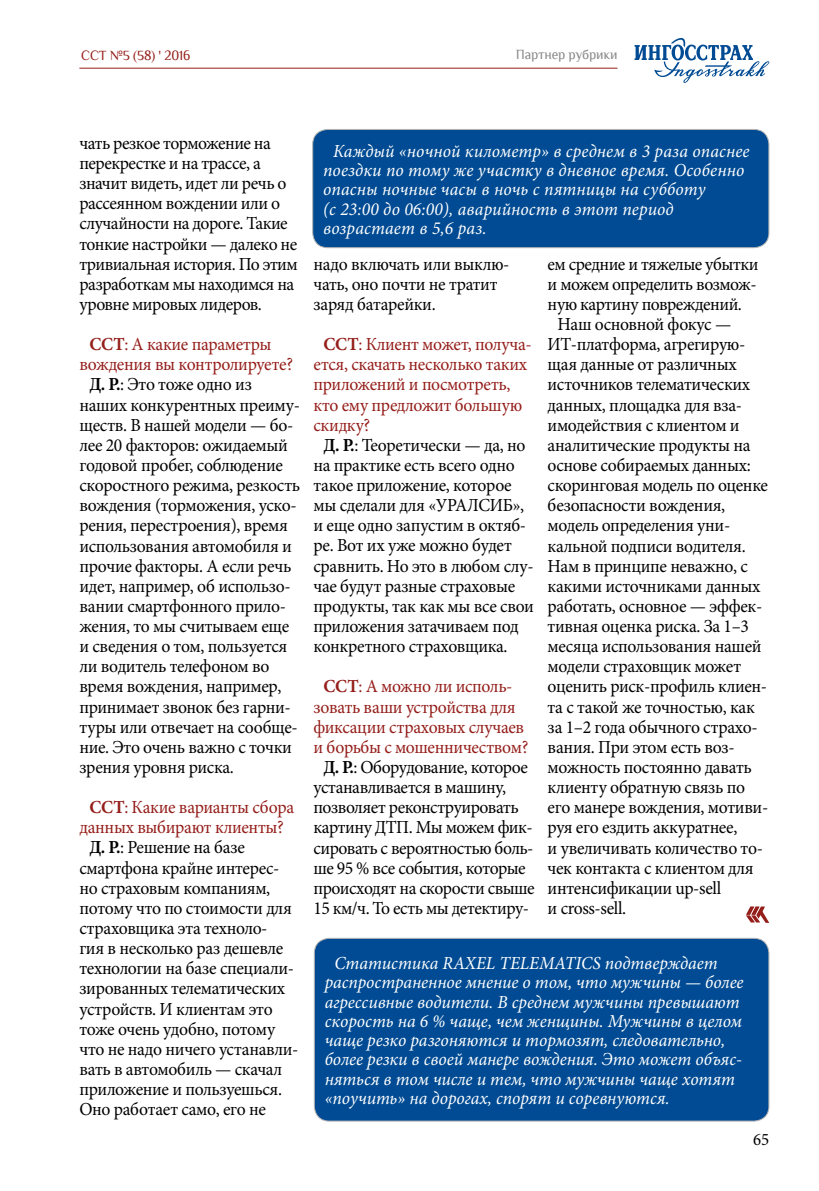
<style>
.page{position:relative;width:819px;height:1191px;background:#fff}
.page>*{position:absolute;margin:0;border:0;box-sizing:border-box;transform-origin:0 0}
.t1{font:18.38px/20.1px "Minion Pro";letter-spacing:-.02em;color:#000;scale:.96 1}
.t2{font:italic 18.38px/19.2px "Minion Pro";color:#fff;scale:.96 1}
.t3{font:18.38px "Minion Pro";letter-spacing:-.02em;color:#941e1a;scale:.96 1}
.t4{font:17.5px "Minion Pro";color:#000;scale:.96 1}
.t5{font:14px "Philosopher";letter-spacing:-.01em;color:#941e1a;scale:.96 1}
.t6{font:14px "Philosopher";letter-spacing:-.01em;color:#878787;scale:.96 1}
.s1{font-weight:700}
</style>
<div class="page">
<hr style="left:79px;top:68px;width:538px;height:1px;background:#941e1a">
<svg style="left:634px;top:38px;width:136px;height:45px"></svg>
<div style="left:314px;top:938px;width:454px;height:183px;background:#004b93;border-radius:15px"></div>
<div style="left:314px;top:938px;width:455px;height:183px;border:1px solid #b3b2b2;border-radius:15px"></div>
<div style="left:313px;top:129px;width:455px;height:119px;background:#004b93;border-radius:15px"></div>
<div style="left:312px;top:129px;width:457px;height:119px;border:1px solid #b3b2b2;border-radius:15px"></div>
<svg style="left:746px;top:906px;width:23px;height:17px"></svg>
<p class="t5" style="left:81px;top:48px;width:115px">CСТ №5 (58) ' 2016</p>
<p class="t6" style="left:516px;top:47px;width:107px">Партнер рубрики</p>
<p class="t1" style="left:79px;top:133px;width:229px">чать резкое торможение на перекрестке и на трассе, а значит видеть, идет ли речь о рассеянном вождении или о случайности на дороге. Такие тонкие настройки — далеко не тривиальная история. По этим разработкам мы находимся на уровне мировых лидеров.</p>
<p class="t3" style="left:89px;top:332px;width:191px"><span class="s1">ССТ</span>: А какие параметры</p>
<p class="t3" style="left:79px;top:352px;width:224px">вождения вы контролируете?</p>
<p class="t1" style="left:89px;top:374px;width:171px"><span class="s1">Д. Р.</span>: Это тоже одно из</p>
<p class="t1" style="left:79px;top:395px;width:231px">наших конкурентных преиму-</p>
<p class="t1" style="left:79px;top:415px;width:224px">ществ. В нашей модели — бо-</p>
<p class="t1" style="left:79px;top:435px;width:219px">лее 20 факторов: ожидаемый</p>
<p class="t1" style="left:79px;top:455px;width:213px">годовой пробег, соблюдение</p>
<p class="t1" style="left:79px;top:475px;width:231px">скоростного режима, резкость</p>
<p class="t1" style="left:79px;top:495px;width:228px">вождения (торможения, уско-</p>
<p class="t1" style="left:79px;top:515px;width:219px">рения, перестроения), время</p>
<p class="t1" style="left:79px;top:535px;width:223px">использования автомобиля и</p>
<p class="t1" style="left:79px;top:556px;width:222px">прочие факторы. А если речь</p>
<p class="t1" style="left:79px;top:576px;width:222px">идет, например, об использо-</p>
<p class="t1" style="left:79px;top:596px;width:217px">вании смартфонного прило-</p>
<p class="t1" style="left:79px;top:616px;width:220px">жения, то мы считываем еще</p>
<p class="t1" style="left:79px;top:636px;width:218px">и сведения о том, пользуется</p>
<p class="t1" style="left:79px;top:656px;width:200px">ли водитель телефоном во</p>
<p class="t1" style="left:79px;top:676px;width:212px">время вождения, например,</p>
<p class="t1" style="left:79px;top:696px;width:222px">принимает звонок без гарни-</p>
<p class="t1" style="left:79px;top:717px;width:229px">туры или отвечает на сообще-</p>
<p class="t1" style="left:79px;top:737px;width:223px">ние. Это очень важно с точки</p>
<p class="t1" style="left:79px;top:757px;width:162px">зрения уровня риска.</p>
<p class="t3" style="left:89px;top:795px;width:215px"><span class="s1">ССТ</span>: Какие варианты сбора</p>
<p class="t3" style="left:79px;top:815px;width:214px">данных выбирают клиенты?</p>
<p class="t1" style="left:89px;top:837px;width:163px"><span class="s1">Д. Р.</span>: Решение на базе</p>
<p class="t1" style="left:79px;top:857px;width:210px">смартфона крайне интерес-</p>
<p class="t1" style="left:79px;top:878px;width:200px">но страховым компаниям,</p>
<p class="t1" style="left:79px;top:898px;width:223px">потому что по стоимости для</p>
<p class="t1" style="left:79px;top:918px;width:197px">страховщика эта техноло-</p>
<p class="t1" style="left:79px;top:938px;width:214px">гия в несколько раз дешевле</p>
<p class="t1" style="left:79px;top:958px;width:225px">технологии на базе специали-</p>
<p class="t1" style="left:79px;top:978px;width:216px">зированных телематических</p>
<p class="t1" style="left:79px;top:998px;width:203px">устройств. И клиентам это</p>
<p class="t1" style="left:79px;top:1018px;width:205px">тоже очень удобно, потому</p>
<p class="t1" style="left:79px;top:1039px;width:230px">что не надо ничего устанавли-</p>
<p class="t1" style="left:79px;top:1059px;width:213px">вать в автомобиль — скачал</p>
<p class="t1" style="left:79px;top:1079px;width:212px">приложение и пользуешься.</p>
<p class="t1" style="left:79px;top:1099px;width:196px">Оно работает само, его не</p>
<p class="t2" style="left:323px;top:141px;width:446px;text-indent:10px">Каждый «ночной километр» в среднем в 3 раза опаснее поездки по тому же участку в дневное время. Особенно опасны ночные часы в ночь с пятницы на субботу<br>(с 23:00 до 06:00), аварийность в этот период возрастает в 5,6 раз.</p>
<p class="t1" style="left:313px;top:254px;width:205px">надо включать или выклю&shy;чать, оно почти не тратит заряд батарейки.</p>
<p class="t3" style="left:323px;top:332px;width:218px"><span class="s1">ССТ</span>: Клиент может, получа-</p>
<p class="t3" style="left:313px;top:352px;width:224px">ется, скачать несколько таких</p>
<p class="t3" style="left:313px;top:372px;width:207px">приложений и посмотреть,</p>
<p class="t3" style="left:313px;top:392px;width:219px">кто ему предложит большую</p>
<p class="t3" style="left:313px;top:412px;width:61px">скидку?</p>
<p class="t1" style="left:323px;top:435px;width:212px"><span class="s1">Д. Р.</span>: Теоретически — да, но</p>
<p class="t1" style="left:313px;top:455px;width:211px">на практике есть всего одно</p>
<p class="t1" style="left:313px;top:475px;width:208px">такое приложение, которое</p>
<p class="t1" style="left:313px;top:495px;width:221px">мы сделали для «УРАЛСИБ»,</p>
<p class="t1" style="left:313px;top:515px;width:221px">и еще одно запустим в октяб-</p>
<p class="t1" style="left:313px;top:535px;width:208px">ре. Вот их уже можно будет</p>
<p class="t1" style="left:313px;top:556px;width:231px">сравнить. Но это в любом слу-</p>
<p class="t1" style="left:313px;top:576px;width:212px">чае будут разные страховые</p>
<p class="t1" style="left:313px;top:596px;width:231px">продукты, так как мы все свои</p>
<p class="t1" style="left:313px;top:616px;width:215px">приложения затачиваем под</p>
<p class="t1" style="left:313px;top:636px;width:204px">конкретного страховщика.</p>
<p class="t3" style="left:323px;top:674px;width:198px"><span class="s1">ССТ</span>: А можно ли исполь-</p>
<p class="t3" style="left:313px;top:694px;width:212px">зовать ваши устройства для</p>
<p class="t3" style="left:313px;top:714px;width:221px">фиксации страховых случаев</p>
<p class="t3" style="left:313px;top:734px;width:225px">и борьбы с мошенничеством?</p>
<p class="t1" style="left:323px;top:757px;width:214px"><span class="s1">Д. Р.</span>: Оборудование, которое</p>
<p class="t1" style="left:313px;top:777px;width:202px">устанавливается в машину,</p>
<p class="t1" style="left:313px;top:797px;width:215px">позволяет реконструировать</p>
<p class="t1" style="left:313px;top:817px;width:230px">картину ДТП. Мы можем фик-</p>
<p class="t1" style="left:313px;top:837px;width:231px">сировать с вероятностью боль-</p>
<p class="t1" style="left:313px;top:857px;width:222px">ше 95 % все события, которые</p>
<p class="t1" style="left:313px;top:878px;width:232px">происходят на скорости свыше</p>
<p class="t1" style="left:313px;top:898px;width:226px">15 км/ч. То есть мы детектиру-</p>
<p class="t1" style="left:547px;top:254px;width:221px">ем средние и тяжелые убытки</p>
<p class="t1" style="left:547px;top:274px;width:219px">и можем определить возмож-</p>
<p class="t1" style="left:547px;top:294px;width:204px">ную картину повреждений.</p>
<p class="t1" style="left:557px;top:314px;width:182px">Наш основной фокус —</p>
<p class="t1" style="left:547px;top:334px;width:207px">ИТ-платформа, агрегирую-</p>
<p class="t1" style="left:547px;top:354px;width:198px">щая данные от различных</p>
<p class="t1" style="left:547px;top:374px;width:212px">источников телематических</p>
<p class="t1" style="left:547px;top:395px;width:204px">данных, площадка для вза-</p>
<p class="t1" style="left:547px;top:415px;width:202px">имодействия с клиентом и</p>
<p class="t1" style="left:547px;top:435px;width:213px">аналитические продукты на</p>
<p class="t1" style="left:547px;top:455px;width:213px">основе собираемых данных:</p>
<p class="t1" style="left:547px;top:475px;width:231px">скоринговая модель по оценке</p>
<p class="t1" style="left:547px;top:495px;width:186px">безопасности вождения,</p>
<p class="t1" style="left:547px;top:515px;width:192px">модель определения уни-</p>
<p class="t1" style="left:547px;top:535px;width:208px">кальной подписи водителя.</p>
<p class="t1" style="left:547px;top:556px;width:210px">Нам в принципе неважно, с</p>
<p class="t1" style="left:547px;top:576px;width:223px">какими источниками данных</p>
<p class="t1" style="left:547px;top:596px;width:225px">работать, основное — эффек-</p>
<p class="t1" style="left:547px;top:616px;width:211px">тивная оценка риска. За 1–3</p>
<p class="t1" style="left:547px;top:636px;width:224px">месяца использования нашей</p>
<p class="t1" style="left:547px;top:656px;width:203px">модели страховщик может</p>
<p class="t1" style="left:547px;top:676px;width:230px">оценить риск-профиль клиен-</p>
<p class="t1" style="left:547px;top:696px;width:217px">та с такой же точностью, как</p>
<p class="t1" style="left:547px;top:717px;width:220px">за 1–2 года обычного страхо-</p>
<p class="t1" style="left:547px;top:737px;width:196px">вания. При этом есть воз-</p>
<p class="t1" style="left:547px;top:757px;width:214px">можность постоянно давать</p>
<p class="t1" style="left:547px;top:777px;width:207px">клиенту обратную связь по</p>
<p class="t1" style="left:547px;top:797px;width:231px">его манере вождения, мотиви-</p>
<p class="t1" style="left:547px;top:817px;width:199px">руя его ездить аккуратнее,</p>
<p class="t1" style="left:547px;top:837px;width:226px">и увеличивать количество то-</p>
<p class="t1" style="left:547px;top:857px;width:216px">чек контакта с клиентом для</p>
<p class="t1" style="left:547px;top:878px;width:182px">интенсификации up-sell</p>
<p class="t1" style="left:547px;top:898px;width:83px">и cross-sell.</p>
<p class="t2" style="left:325px;top:953px;width:438px;text-indent:10px">Статистика RAXEL TELEMATICS подтверждает распространенное мнение о том, что мужчины — более агрессивные водители. В среднем мужчины превышают скорость на 6 % чаще, чем женщины. Мужчины в целом чаще резко разгоняются и тормозят, следовательно, более резки в своей манере вождения. Это может объяс&shy;няться в том числе и тем, что мужчины чаще хотят «поучить» на дорогах, спорят и соревнуются.</p>
<p class="t4" style="left:753px;top:1127px;width:18px">65</p>
</div>
